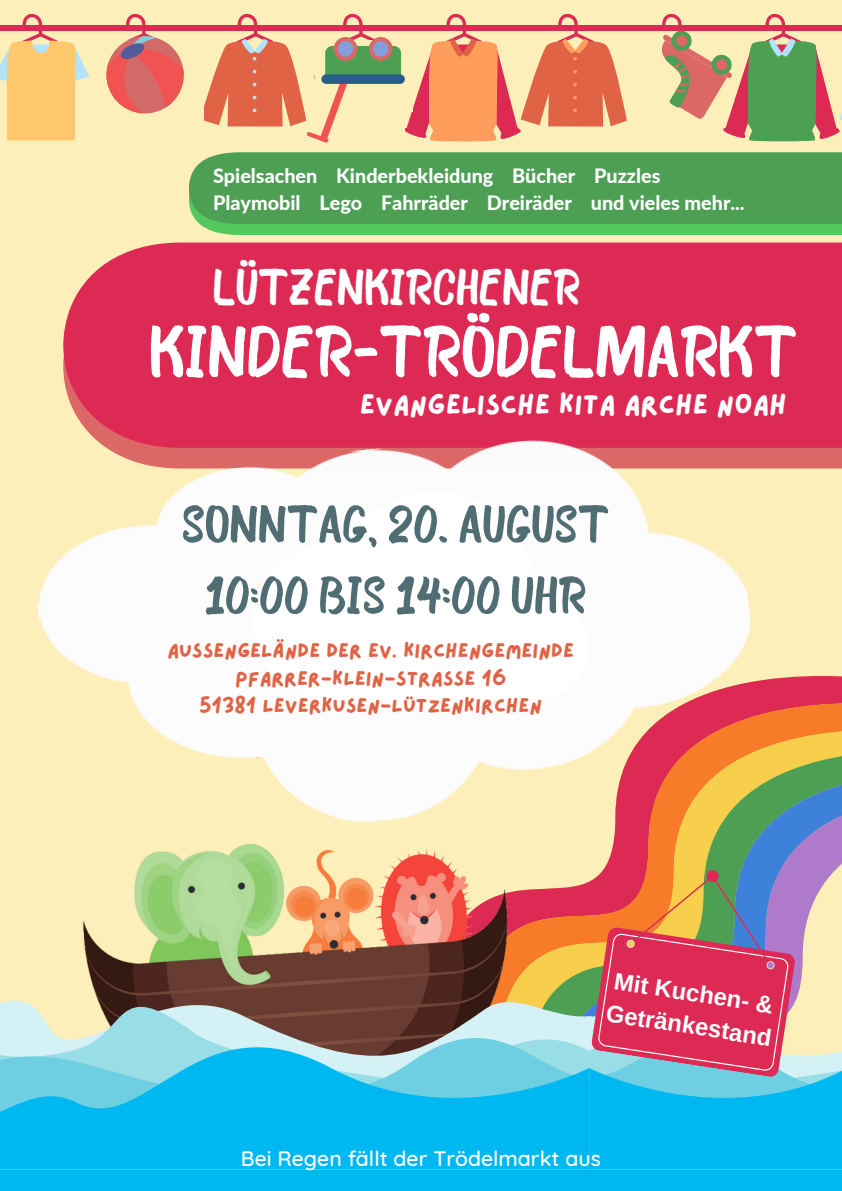
<style>
.page{position:relative;width:842px;height:1191px;background:#fff}
.page>*{position:absolute;margin:0;border:0;box-sizing:border-box;transform-origin:0 0}
.t1{font:70.7px "Bosk";color:#fff}
.t2{font:51.2px "Bosk";color:#4f6d72}
.t3{font:49.5px "Bosk";color:#fff}
.t4{font:28.3px "Lazydog";color:#fff}
.t5{font:700 23.9px "Arimo";color:#fff}
.t6{font:500 21.2px "Quicksand";color:#fff}
.t7{font:20.2px "Lazydog";color:#e06345}
.t8{font:800 19.8px "Lato";color:#fff}
</style>
<div class="page">
<div style="left:0;top:0;width:842px;height:1190px;background:#fdefba"></div>
<div style="left:63px;top:242px;width:779px;height:206px;background:#dd2a55"></div>
<img style="left:37px;top:415px;width:728px;height:407px">
<svg style="left:417px;top:649px;width:425px;height:173px;fill:#fdfcfc"></svg>
<svg style="left:462px;top:702px;width:380px;height:120px"></svg>
<svg style="left:491px;top:730px;width:351px;height:242px"></svg>
<svg style="left:522px;top:753px;width:320px;height:219px"></svg>
<svg style="left:553px;top:780px;width:289px;height:192px"></svg>
<svg style="left:585px;top:808px;width:257px;height:164px"></svg>
<img style="left:83px;top:833px;width:427px;height:139px">
<div style="left:315px;top:25px;width:320px;height:6px;background:#dd2a55"></div>
<div style="left:200px;top:224px;width:642px;height:11px;background:#53c85d"></div>
<div style="left:189px;top:152px;width:653px;height:72px;background:#4d9f54"></div>
<div style="left:253px;top:492px;width:336px;height:207px;background:#fff"></div>
<div style="left:0;top:1146px;width:842px;height:44px;background:#00b8f1"></div>
<svg style="left:0;top:13px;width:627px;height:130px"></svg>
<div style="left:321px;top:74px;width:84px;height:10px;background:#2a5c89;border-radius:5px"></div>
<div style="left:369px;top:37px;width:24px;height:24px;background:#db6767;border-radius:50%"></div>
<div style="left:373px;top:41px;width:16px;height:16px;background:#859dd8;border-radius:50%"></div>
<div style="left:334px;top:37px;width:23px;height:24px;background:#db6767;border-radius:50%"></div>
<div style="left:338px;top:41px;width:15px;height:16px;background:#859dd8;border-radius:50%"></div>
<svg style="left:635px;top:13px;width:207px;height:129px"></svg>
<svg style="left:590px;top:995px;width:252px;height:151px;background:#3ac5e7"></svg>
<svg style="left:89px;top:972px;width:501px;height:23px;background:#735133"></svg>
<svg style="left:0;top:995px;width:590px;height:174px"></svg>
<svg style="left:591px;top:864px;width:205px;height:213px;background:#c45e6e"></svg>
<p class="t8" style="left:213px;top:163px;width:449px">Spielsachen Kinderbekleidung Bücher Puzzles</p>
<p class="t8" style="left:213px;top:190px;width:533px">Playmobil Lego Fahrräder Dreiräder und vieles mehr...</p>
<p class="t3" style="left:213px;top:268px;width:369px">LÜTZENKIRCHENER</p>
<p class="t1" style="left:149px;top:324px;width:649px">KINDER-TRÖDELMARKT</p>
<p class="t4" style="left:360px;top:391px;width:429px">EVANGELISCHE KITA ARCHE NOAH</p>
<p class="t2" style="left:182px;top:504px;width:429px">SONNTAG, 20. AUGUST</p>
<p class="t2" style="left:205px;top:575px;width:383px">10:00 BIS 14:00 UHR</p>
<p class="t7" style="left:167px;top:640px;width:408px">AUSSENGELÄNDE DER EV. KIRCHENGEMEINDE</p>
<p class="t7" style="left:235px;top:668px;width:273px">PFARRER-KLEIN-STRASSE 16</p>
<p class="t7" style="left:199px;top:695px;width:345px">51381 LEVERKUSEN-LÜTZENKIRCHEN</p>
<p class="t5" style="left:617px;top:967px;width:162px;rotate:9deg">Mit Kuchen- &amp;</p>
<p class="t5" style="left:608px;top:998px;width:169px;rotate:9deg">Getränkestand</p>
<p class="t6" style="left:241px;top:1144px;width:361px">Bei Regen fällt der Trödelmarkt aus</p>
</div>
